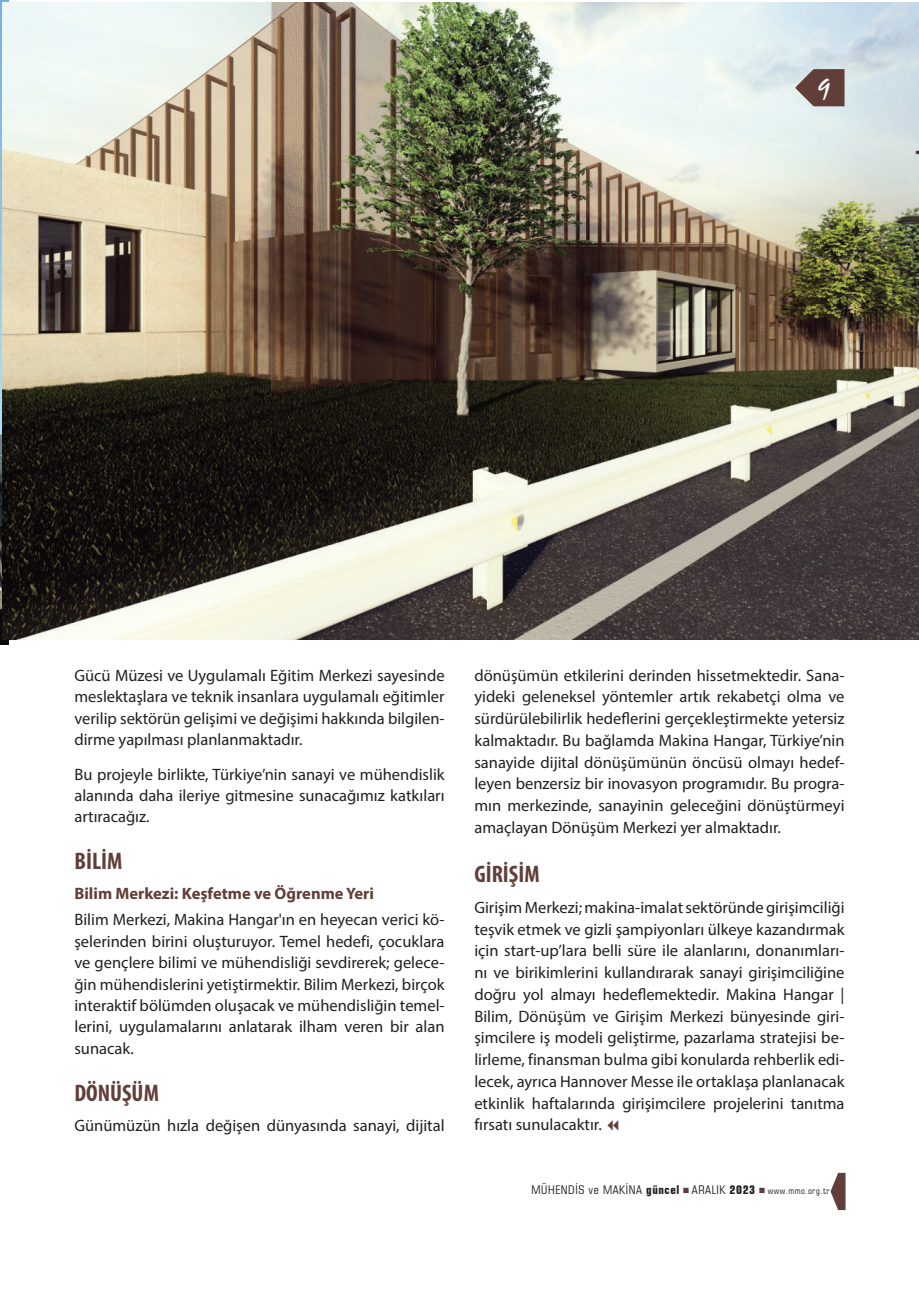
<style>
.page{position:relative;width:919px;height:1289px;background:#fff}
.page>*{position:absolute;margin:0;border:0;box-sizing:border-box;transform-origin:0 0}
.t1{font:27px "TR Mystical Plain";color:#fff}
.t2{font:700 condensed 24px "Myriad Pro";color:#613f38}
.t3{font:16.5px/21.8px "Myriad Pro";color:#231f20;text-align:justify}
.t4{font:700 16.5px "Myriad Pro";color:#613f38}
.t5{font:condensed 12px "Square 721 BT";letter-spacing:.05em;color:#231f20}
.t6{font:condensed 9px "Square 721 BT";letter-spacing:.05em;color:#231f20}
.s1{font-weight:700}
</style>
<div class="page">
<img style="left:0;top:0;width:9px;height:644px">
<img style="left:2px;top:3px;width:916px;height:636px">
<svg style="left:830px;top:1172px;width:15px;height:37px"></svg>
<svg style="left:795px;top:69px;width:49px;height:37px;background:#785f5a"></svg>
<h1 class="t1" style="left:818px;top:73px;width:13px">9</h1>
<p class="t3" style="left:74px;top:664px;width:371px">Gücü Müzesi ve Uygulamalı Eğitim Merkezi sayesinde meslektaşlara ve teknik insanlara uygulamalı eğitimler verilip sektörün gelişimi ve değişimi hakkında bilgilen&shy;dirme yapılması planlanmaktadır.</p>
<p class="t3" style="left:74px;top:763px;width:371px">Bu projeyle birlikte, Türkiye’nin sanayi ve mühendislik alanında daha ileriye gitmesine sunacağımız katkıları artıracağız.</p>
<h2 class="t2" style="left:74px;top:846px;width:49px">BİLİM</h2>
<p class="t4" style="left:74px;top:883px;width:301px">Bilim Merkezi: Keşfetme ve Öğrenme Yeri</p>
<p class="t3" style="left:74px;top:908px;width:371px">Bilim Merkezi, Makina Hangar'ın en heyecan verici kö&shy;şelerinden birini oluşturuyor. Temel hedefi, çocuklara ve gençlere bilimi ve mühendisliği sevdirerek; gelece&shy;ğin mühendislerini yetiştirmektir. Bilim Merkezi, birçok interaktif bölümden oluşacak ve mühendisliğin temel&shy;lerini, uygulamalarını anlatarak ilham veren bir alan sunacak.</p>
<h2 class="t2" style="left:74px;top:1077px;width:86px">DÖNÜŞÜM</h2>
<p class="t3" style="left:74px;top:1114px;width:371px">Günümüzün hızla değişen dünyasında sanayi, dijital</p>
<p class="t3" style="left:474px;top:664px;width:371px">dönüşümün etkilerini derinden hissetmektedir. Sana&shy;yideki geleneksel yöntemler artık rekabetçi olma ve sürdürülebilirlik hedeflerini gerçekleştirmekte yetersiz kalmaktadır. Bu bağlamda Makina Hangar, Türkiye’nin sanayide dijital dönüşümünün öncüsü olmayı hedef&shy;leyen benzersiz bir inovasyon programıdır. Bu progra&shy;mın merkezinde, sanayinin geleceğini dönüştürmeyi amaçlayan Dönüşüm Merkezi yer almaktadır.</p>
<h2 class="t2" style="left:474px;top:859px;width:67px">GİRİŞİM</h2>
<p class="t3" style="left:474px;top:896px;width:371px">Girişim Merkezi; makina-imalat sektöründe girişimciliği teşvik etmek ve gizli şampiyonları ülkeye kazandırmak için start-up’lara belli süre ile alanlarını, donanımları&shy;nı ve birikimlerini kullandırarak sanayi girişimciliğine doğru yol almayı hedeflemektedir. Makina Hangar | Bilim, Dönüşüm ve Girişim Merkezi bünyesinde giri&shy;şimcilere iş modeli geliştirme, pazarlama stratejisi be&shy;lirleme, finansman bulma gibi konularda rehberlik edi&shy;lecek, ayrıca Hannover Messe ile ortaklaşa planlanacak etkinlik haftalarında girişimcilere projelerini tanıtma fırsatı sunulacaktır.</p>
<p class="t5" style="left:531px;top:1182px;width:225px">MÜHENDİS ve MAKİNA <span class="s1">güncel</span> ARALIK <span class="s1">2023</span></p>
<p class="t6" style="left:767px;top:1185px;width:63px">www.mmo.org.tr</p>
</div>
